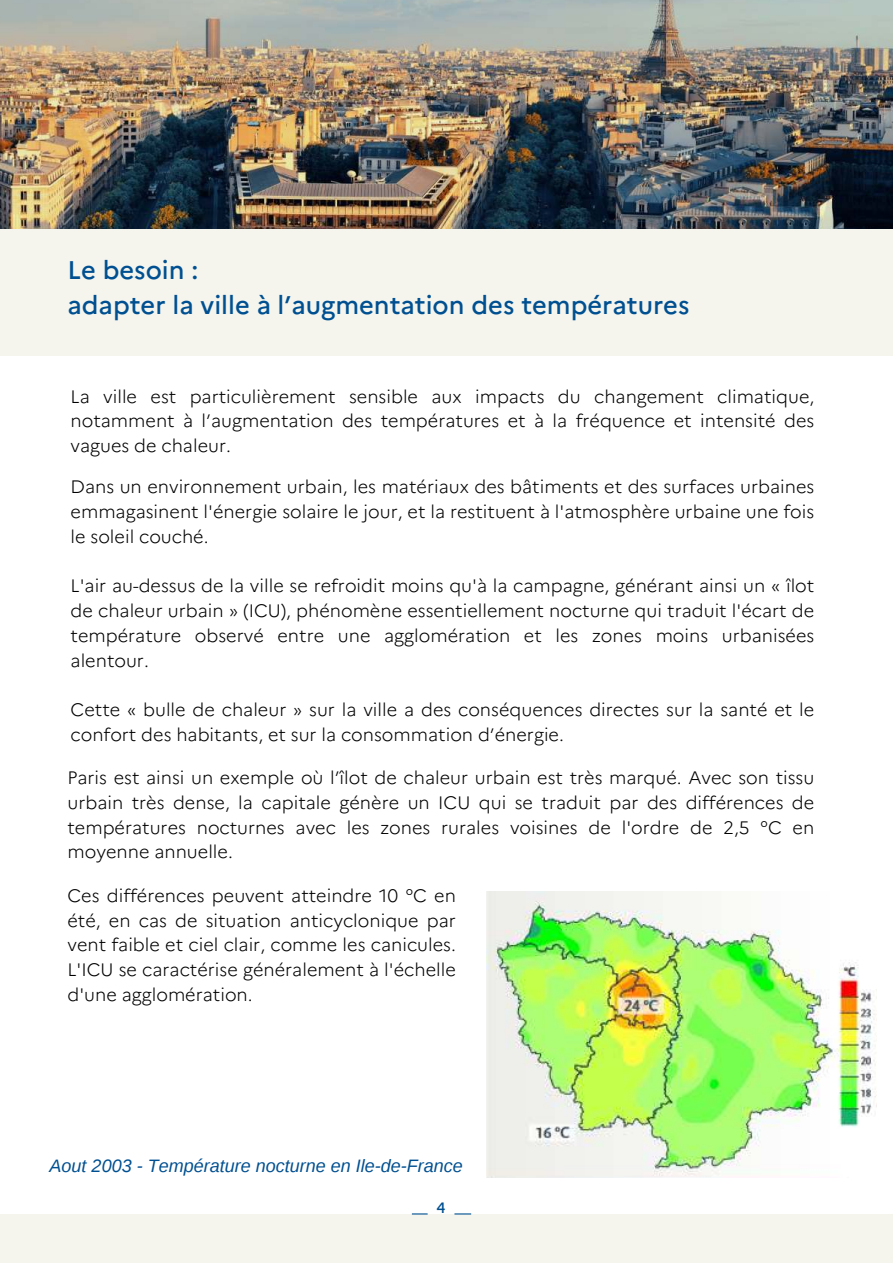
<style>
.page{position:relative;width:893px;height:1264px;background:#fff}
.page>*{position:absolute;margin:0;border:0;box-sizing:border-box;transform-origin:0 0}
.t1{font:500 25.5px/34.8px "Marianne";color:#005091}
.t2{font:300 18px/24.8px "Marianne";color:#000;text-align:justify}
.t3{font:italic 18px "Liberation Sans";color:#005091}
.t4{font:500 15px "Marianne";color:#005091}
</style>
<div class="page">
<img style="left:0;top:0;width:892px;height:230px">
<div style="left:0;top:230px;width:892px;height:126px;background:#f5f5ee"></div>
<div style="left:0;top:1214px;width:892px;height:48px;background:#f5f5ee"></div>
<svg style="left:412px;top:1213px;width:15px;height:1px"></svg>
<svg style="left:454px;top:1213px;width:17px;height:1px"></svg>
<img style="left:486px;top:891px;width:390px;height:286px">
<h1 class="t1" style="left:67px;top:252px;width:623px">Le besoin :<br>adapter la ville à l’augmentation des températures</h1>
<p class="t2" style="left:71px;top:384px;width:745px">La ville est particulièrement sensible aux impacts du changement climatique, notamment à l’augmentation des températures et à la fréquence et intensité des vagues de chaleur.</p>
<p class="t2" style="left:71px;top:474px;width:745px">Dans un environnement urbain, les matériaux des bâtiments et des surfaces urbaines emmagasinent l'énergie solaire le jour, et la restituent à l'atmosphère urbaine une fois le soleil couché.</p>
<p class="t2" style="left:71px;top:573px;width:745px">L'air au-dessus de la ville se refroidit moins qu'à la campagne, générant ainsi un « îlot de chaleur urbain » (ICU), phénomène essentiellement nocturne qui traduit l'écart de température observé entre une agglomération et les zones moins urbanisées alentour.</p>
<p class="t2" style="left:71px;top:697px;width:745px">Cette « bulle de chaleur » sur la ville a des conséquences directes sur la santé et le confort des habitants, et sur la consommation d’énergie.</p>
<p class="t2" style="left:67px;top:765px;width:748px">Paris est ainsi un exemple où l’îlot de chaleur urbain est très marqué. Avec son tissu urbain très dense, la capitale génère un ICU qui se traduit par des différences de températures nocturnes avec les zones rurales voisines de l'ordre de 2,5 °C en moyenne annuelle.</p>
<p class="t2" style="left:67px;top:883px;width:390px">Ces différences peuvent atteindre 10 °C en été, en cas de situation anticyclonique par vent faible et ciel clair, comme les canicules.<br>L'ICU se caractérise généralement à l'échelle d'une agglomération.</p>
<p class="t3" style="left:50px;top:1153px;width:414px">Aout 2003 - Température nocturne en Ile-de-France</p>
<p class="t4" style="left:436px;top:1198px;width:10px">4</p>
</div>
